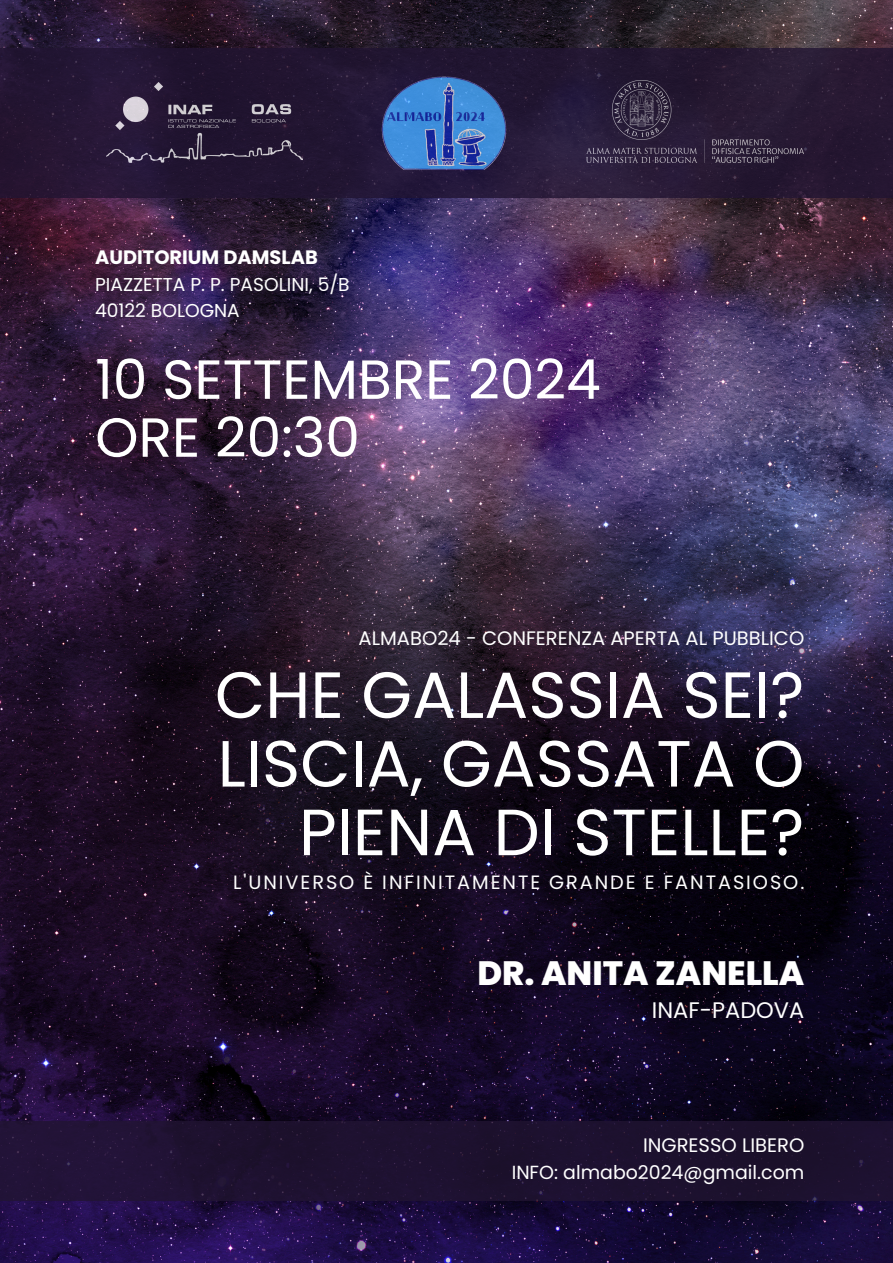
<style>
.page{position:relative;width:893px;height:1263px;background:#fff}
.page>*{position:absolute;margin:0;border:0;box-sizing:border-box;transform-origin:0 0}
.t1{font:65.25px/68.6px "Poppins";color:#fff;text-align:right}
.t2{font:55.05px/57.9px "Poppins";color:#fff}
.t3{font:800 33.75px "Poppins";color:#fff}
.t4{font:22.5px "Poppins";color:#fff}
.t5{font:19.5px "Poppins";color:#fff}
.t6{font:700 19.35px "Poppins";color:#fff}
.t7{font:19.27px "Poppins";letter-spacing:.1em;color:#fff}
.t8{font:18.98px "Poppins";color:#fff}
.t9{font:18.6px/25.9px "Poppins";color:#fff}
</style>
<div class="page">
<img style="left:0;top:0;width:893px;height:1263px">
<div style="left:0;top:49px;width:893px;height:149px;background:#211432"></div>
<img style="left:106px;top:82px;width:196px;height:81px">
<img style="left:586px;top:80px;width:217px;height:83px">
<img style="left:379px;top:72px;width:135px;height:102px">
<div style="left:0;top:1121px;width:893px;height:80px;background:#211432"></div>
<p class="t6" style="left:95px;top:244px;width:224px">AUDITORIUM DAMSLAB</p>
<p class="t9" style="left:95px;top:271px;width:256px">PIAZZETTA P. P. PASOLINI, 5/B<br>40122 BOLOGNA</p>
<p class="t2" style="left:95px;top:351px;width:507px">10 SETTEMBRE 2024<br>ORE 20:30</p>
<p class="t5" style="left:359px;top:624px;width:447px">ALMABO24 - CONFERENZA APERTA AL PUBBLICO</p>
<h4 class="t1" style="left:215px;top:661px;width:591px">CHE GALASSIA SEI?<br>LISCIA, GASSATA O<br>PIENA DI STELLE?</h4>
<h2 class="t7" style="left:233px;top:869px;width:572px">L'UNIVERSO È INFINITAMENTE GRANDE E FANTASIOSO.</h2>
<h4 class="t3" style="left:477px;top:950px;width:328px">DR. ANITA ZANELLA</h4>
<h4 class="t4" style="left:652px;top:994px;width:154px">INAF-PADOVA</h4>
<h4 class="t5" style="left:643px;top:1132px;width:163px">INGRESSO LIBERO</h4>
<h1 class="t8" style="left:512px;top:1159px;width:294px">INFO: almabo2024@gmail.com</h1>
</div>
